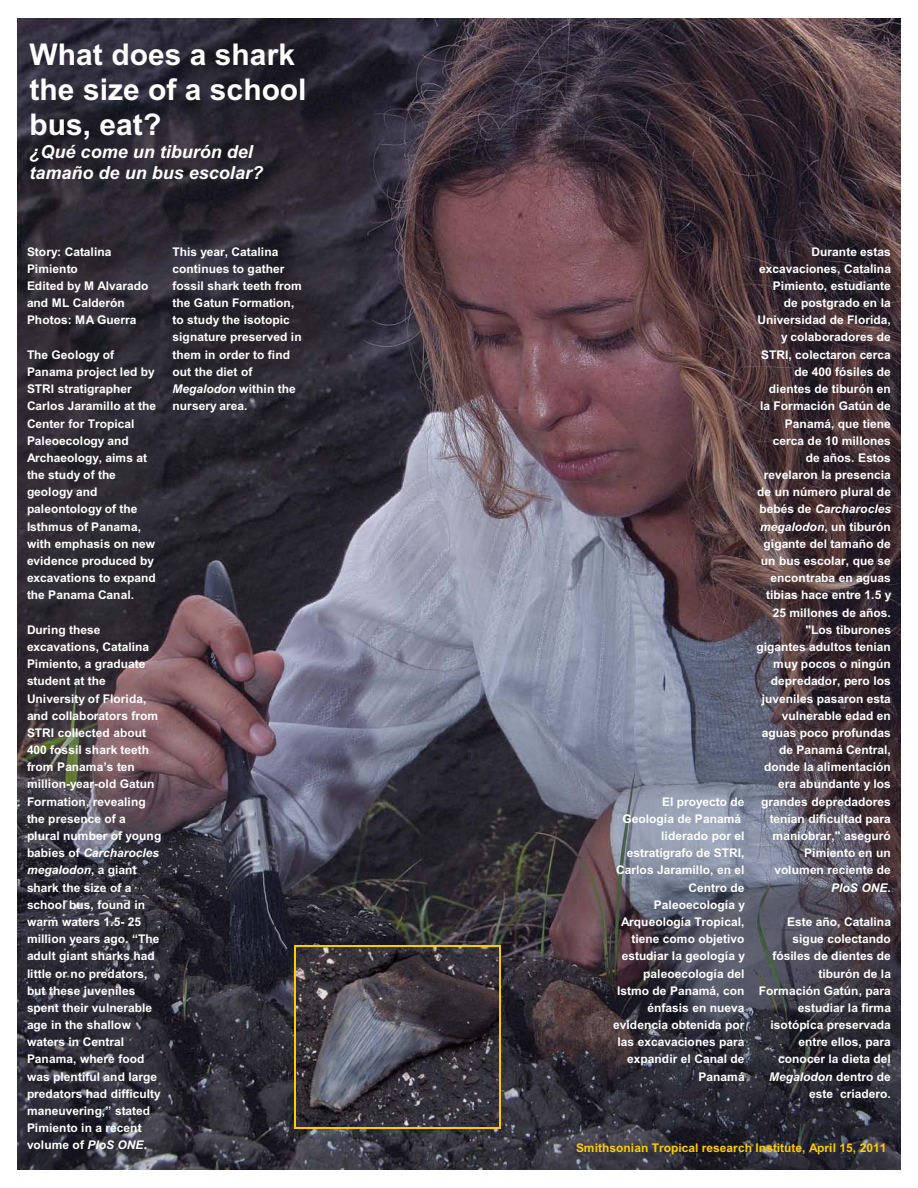
<style>
.page{position:relative;width:918px;height:1188px;background:#fff}
.page>*{position:absolute;margin:0;border:0;box-sizing:border-box;transform-origin:0 0}
.t1{font:700 30px/35.1px "Arial";color:#fff}
.t2{font:italic 700 18px/21px "Arial";color:#fff}
.t3{font:700 12px/17.2px "Arial";color:#fff}
.t4{font:700 12px "Arial";color:#fc0}
.s1{font-style:italic}
</style>
<div class="page">
<img style="left:18px;top:18px;width:882px;height:1152px">
<img style="left:295px;top:947px;width:205px;height:180px">
<hr style="left:294px;top:945px;width:1px;height:183px;background:#fc0">
<hr style="left:500px;top:945px;width:1px;height:183px;background:#fc0">
<hr style="left:294px;top:945px;width:207px;height:1px;background:#fc0">
<hr style="left:294px;top:1127px;width:207px;height:2px;background:#fc0">
<h1 class="t1" style="left:30px;top:39px;width:279px">What does a shark the size of a school bus, eat?</h1>
<h2 class="t2" style="left:30px;top:143px;width:235px">¿Qué come un tiburón del tamaño de un bus escolar?</h2>
<p class="t3" style="left:27px;top:244px;width:123px">Story: Catalina<br>Pimiento<br>Edited by M Alvarado and ML Calderón<br>Photos: MA Guerra</p>
<p class="t3" style="left:27px;top:347px;width:131px">The Geology of<br>Panama project led by<br>STRI stratigrapher<br>Carlos Jaramillo at the<br>Center for Tropical<br>Paleoecology and<br>Archaeology, aims at the study of the geology and paleontology of the<br>Isthmus of Panama, with emphasis on new evidence produced by excavations to expand the Panama Canal.</p>
<p class="t3" style="left:27px;top:622px;width:136px">During these excavations, Catalina<br>Pimiento, a graduate student at the<br>University of Florida, and collaborators from<br>STRI collected about<br>400 fossil shark teeth from Panama’s ten million-year-old Gatun<br>Formation, revealing the presence of a plural number of young babies of <span class="s1">Carcharocles megalodon</span>, a giant shark the size of a school bus, found in warm waters 1.5- 25 million years ago. “The adult giant sharks had little or no predators, but these juveniles spent their vulnerable age in the shallow waters in Central<br>Panama, where food was plentiful and large predators had difficulty maneuvering,” stated<br>Pimiento in a recent volume of <span class="s1">PloS ONE</span>.</p>
<p class="t3" style="left:173px;top:244px;width:131px">This year, Catalina continues to gather fossil shark teeth from the Gatun Formation, to study the isotopic signature preserved in them in order to find out the diet of<br><span class="s1">Megalodon</span> within the nursery area.</p>
<p class="t3" style="left:662px;top:794px;width:84px">El proyecto de</p>
<p class="t3" style="left:622px;top:811px;width:120px">Geología de Panamá</p>
<p class="t3" style="left:661px;top:828px;width:85px">liderado por el</p>
<p class="t3" style="left:627px;top:845px;width:119px">estratígrafo de STRI,</p>
<p class="t3" style="left:616px;top:863px;width:130px">Carlos Jaramillo, en el</p>
<p class="t3" style="left:688px;top:880px;width:58px">Centro de</p>
<p class="t3" style="left:654px;top:897px;width:93px">Paleoecología y</p>
<p class="t3" style="left:621px;top:914px;width:125px">Arqueología Tropical,</p>
<p class="t3" style="left:631px;top:931px;width:115px">tiene como objetivo</p>
<p class="t3" style="left:622px;top:949px;width:125px">estudiar la geología y</p>
<p class="t3" style="left:643px;top:966px;width:103px">paleoecología del</p>
<p class="t3" style="left:617px;top:983px;width:129px">Istmo de Panamá, con</p>
<p class="t3" style="left:648px;top:1000px;width:98px">énfasis en nueva</p>
<p class="t3" style="left:613px;top:1017px;width:133px">evidencia obtenida por</p>
<p class="t3" style="left:618px;top:1035px;width:128px">las excavaciones para</p>
<p class="t3" style="left:627px;top:1052px;width:119px">expandir el Canal de</p>
<p class="t3" style="left:698px;top:1069px;width:48px">Panamá</p>
<p class="t3" style="left:756px;top:244px;width:137px;text-align:right">Durante estas excavaciones, Catalina<br>Pimiento, estudiante<br>de postgrado en la<br>Universidad de Florida, y colaboradores de<br>STRI, colectaron cerca de 400 fósiles de dientes de tiburón en<br>la Formación Gatún de<br>Panamá, que tiene cerca de 10 millones<br>de años. Estos revelaron la presencia de un número plural de bebés de <span class="s1">Carcharocles megalodon</span>, un tiburón gigante del tamaño de un bus escolar, que se encontraba en aguas tibias hace entre 1.5 y<br>25 millones de años. "Los tiburones gigantes adultos tenían muy pocos o ningún depredador, pero los juveniles pasaron esta vulnerable edad en aguas poco profundas de Panamá Central, donde la alimentación era abundante y los grandes depredadores tenían dificultad para maniobrar," aseguró<br>Pimiento en un volumen reciente de<br><span class="s1">PloS ONE</span>.</p>
<p class="t3" style="left:759px;top:914px;width:134px;text-align:right">Este año, Catalina sigue colectando fósiles de dientes de tiburón de la<br>Formación Gatún, para estudiar la firma isotópica preservada entre ellos, para conocer la dieta del<br><span class="s1">Megalodon</span> dentro de este criadero.</p>
<p class="t4" style="left:576px;top:1144px;width:312px">Smithsonian Tropical research Institute, April 15, 2011</p>
</div>
